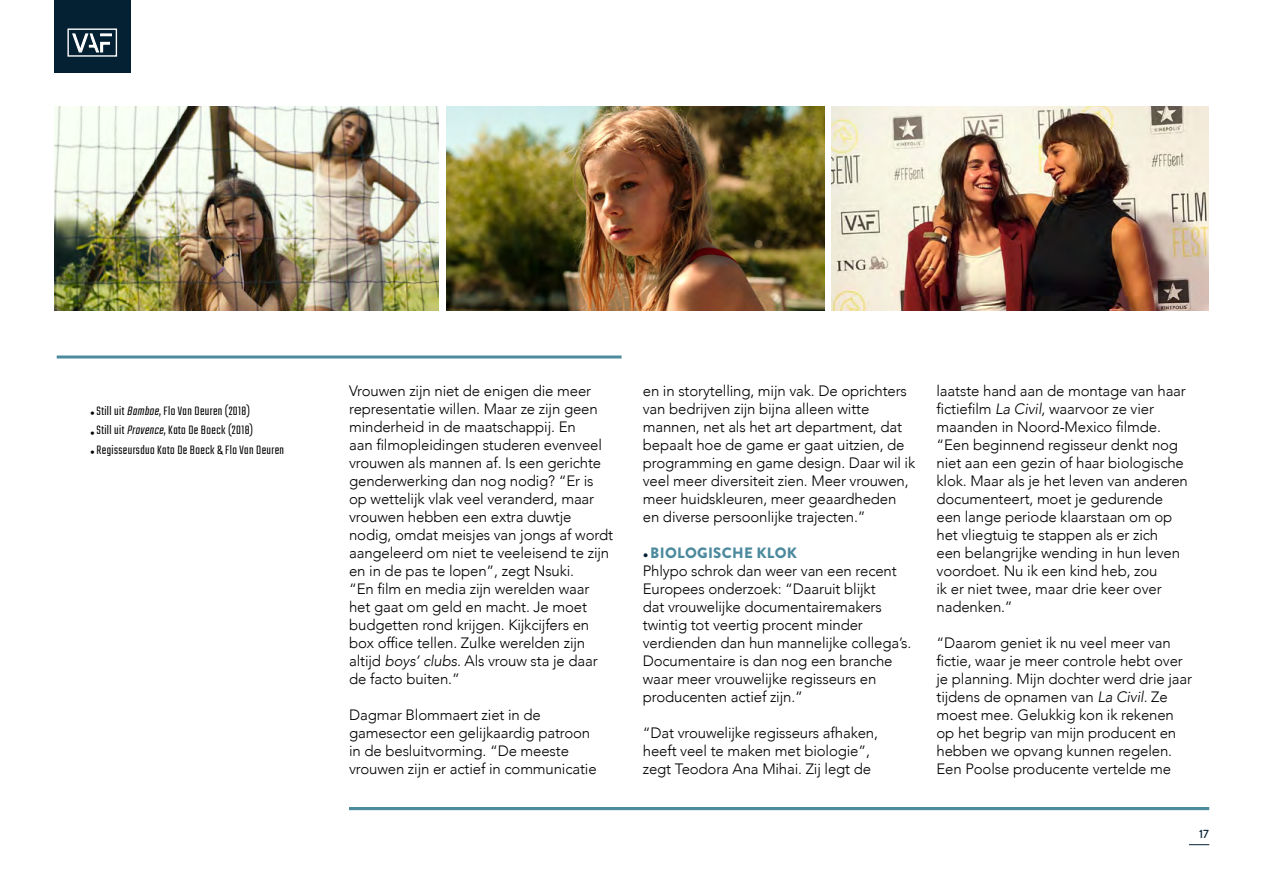
<style>
.page{position:relative;width:1263px;height:893px;background:#fff}
.page>*{position:absolute;margin:0;border:0;box-sizing:border-box;transform-origin:0 0}
.t1{font:300 15px/18px "Avenir";letter-spacing:-.01em;color:#000}
.t2{font:900 15px "Brandon Grotesque";letter-spacing:.02em;color:#4c8a9e}
.t3{font:300 13.5px "Teko";letter-spacing:.03em;color:#000}
.t4{font:500 12px "Brandon Grotesque";color:#042033}
.s1{font-style:italic}
.s2{font-weight:700;color:#042033}
</style>
<div class="page">
<svg style="left:1189px;top:844px;width:20px;height:1px"></svg>
<div style="left:54px;top:0;width:77px;height:72px;background:#042033"></div>
<div style="left:67px;top:29px;width:50px;height:28px;border:1px solid #fff"></div>
<svg style="left:72px;top:33px;width:40px;height:20px"></svg>
<hr style="left:349px;top:807px;width:860px;height:3px;background:#4c8a9e">
<hr style="left:57px;top:355px;width:564px;height:3px;background:#4c8a9e">
<img style="left:54px;top:106px;width:385px;height:204px">
<img style="left:831px;top:106px;width:378px;height:204px">
<img style="left:446px;top:106px;width:378px;height:204px">
<p class="t3" style="left:90px;top:403px;width:161px"><sub>•</sub>Still uit <span class="s1">Bamboe</span>, Flo Van Deuren (2018)</p>
<p class="t3" style="left:90px;top:423px;width:165px"><sub>•</sub>Still uit <span class="s1">Provence</span>, Kato De Boeck (2018)</p>
<p class="t3" style="left:90px;top:442px;width:195px"><sub>•</sub>Regisseursduo Kato De Boeck &amp; Flo Van Deuren</p>
<p class="t1" style="left:349px;top:382px;width:265px">Vrouwen zijn niet de enigen die meer representatie willen. Maar ze zijn geen minderheid in de maatschappij. En<br>aan filmopleidingen studeren evenveel vrouwen als mannen af. Is een gerichte genderwerking dan nog nodig? “Er is op wettelijk vlak veel veranderd, maar vrouwen hebben een extra duwtje nodig, omdat meisjes van jongs af wordt aangeleerd om niet te veeleisend te zijn en in de pas te lopen”, zegt Nsuki.<br>“En film en media zijn werelden waar het gaat om geld en macht. Je moet budgetten rond krijgen. Kijkcijfers en box office tellen. Zulke werelden zijn altijd <span class="s1">boys’ clubs</span>. Als vrouw sta je daar de facto buiten.”</p>
<p class="t1" style="left:349px;top:706px;width:249px">Dagmar Blommaert ziet in de gamesector een gelijkaardig patroon in de besluitvorming. “De meeste vrouwen zijn er actief in communicatie</p>
<p class="t1" style="left:643px;top:382px;width:274px">en in storytelling, mijn vak. De oprichters van bedrijven zijn bijna alleen witte mannen, net als het art department, dat bepaalt hoe de game er gaat uitzien, de programming en game design. Daar wil ik veel meer diversiteit zien. Meer vrouwen, meer huidskleuren, meer geaardheden en diverse persoonlijke trajecten.”</p>
<p class="t2" style="left:643px;top:542px;width:156px"><span class="s2">•</span> BIOLOGISCHE KLOK</p>
<p class="t1" style="left:643px;top:562px;width:270px">Phlypo schrok dan weer van een recent Europees onderzoek: “Daaruit blijkt<br>dat vrouwelijke documentairemakers twintig tot veertig procent minder verdienden dan hun mannelijke collega’s.<br>Documentaire is dan nog een branche waar meer vrouwelijke regisseurs en producenten actief zijn.”</p>
<p class="t1" style="left:643px;top:724px;width:237px">“Dat vrouwelijke regisseurs afhaken, heeft veel te maken met biologie”, zegt Teodora Ana Mihai. Zij legt de</p>
<p class="t1" style="left:936px;top:382px;width:253px">laatste hand aan de montage van haar fictiefilm <span class="s1">La Civil</span>, waarvoor ze vier maanden in Noord-Mexico filmde. “Een beginnend regisseur denkt nog niet aan een gezin of haar biologische klok. Maar als je het leven van anderen documenteert, moet je gedurende een lange periode klaarstaan om op het vliegtuig te stappen als er zich<br>een belangrijke wending in hun leven voordoet. Nu ik een kind heb, zou<br>ik er niet twee, maar drie keer over nadenken.”</p>
<p class="t1" style="left:936px;top:634px;width:257px">“Daarom geniet ik nu veel meer van fictie, waar je meer controle hebt over je planning. Mijn dochter werd drie jaar tijdens de opnamen van <span class="s1">La Civil</span>. Ze moest mee. Gelukkig kon ik rekenen op het begrip van mijn producent en hebben we opvang kunnen regelen.<br>Een Poolse producente vertelde me</p>
<p class="t4" style="left:1199px;top:826px;width:11px">17</p>
</div>
